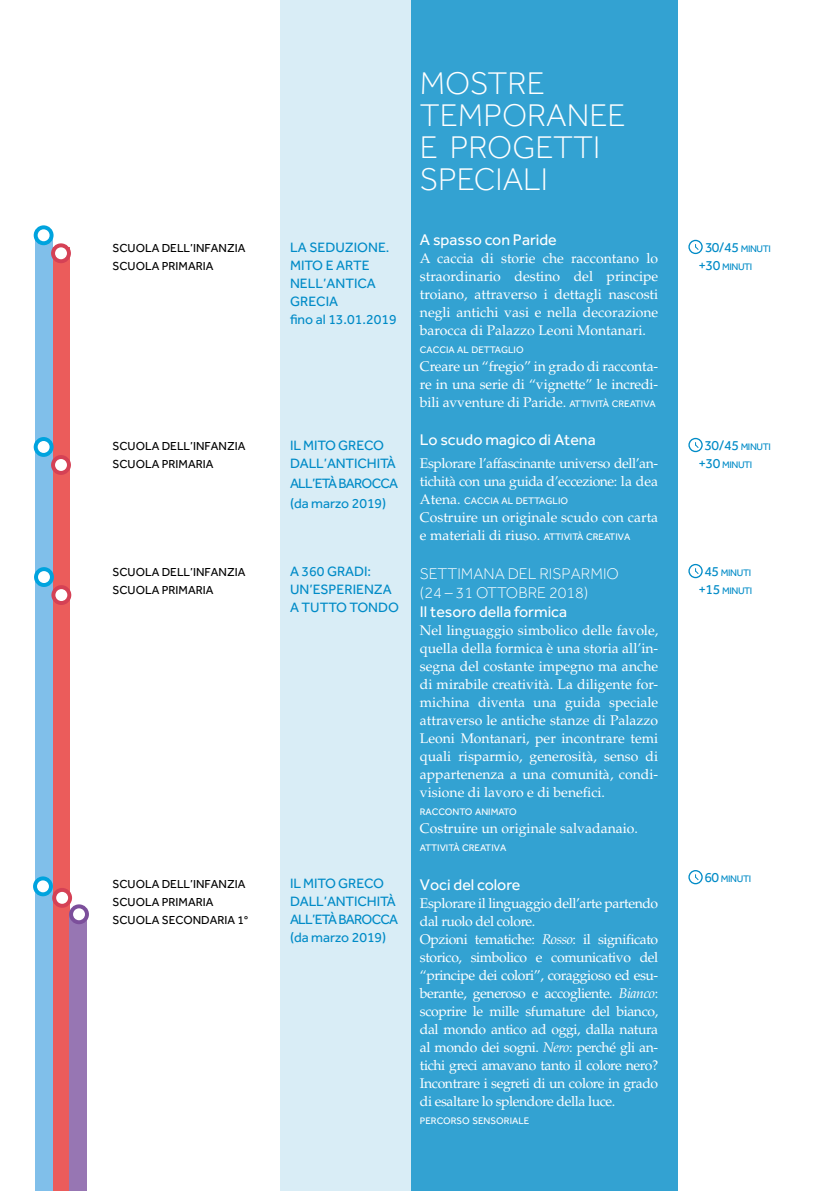
<style>
.page{position:relative;width:840px;height:1191px;background:#fff}
.page>*{position:absolute;margin:0;border:0;box-sizing:border-box;transform-origin:0 0}
.t1{font:300 32.4px/32px "Effra";color:#fff}
.t2{font:300 16px/19.2px "Effra";color:#fff}
.t3{font:16px "Effra";color:#fff}
.t4{font:14px/18px "Palatino LT Std";letter-spacing:-.03em;color:#fff;text-align:justify}
.t5{font:14px/18px "Effra";letter-spacing:-.01em;color:#008bc7}
.t6{font:14px/18px "Palatino LT Std";color:#fff}
.t7{font:14px/20px "Effra";letter-spacing:-.05em;color:#008bc7}
.t8{font:12px/18px "Effra";color:#000}
.t9{font:9.8px "Effra";color:#fff}
.t10{font:9.8px/18px "Effra";letter-spacing:-.045em;color:#008bc7}
.s1{font-family:"Effra";font-size:9.8px}
.s2{font-family:"Palatino LT Std";font-size:14px}
.s3{font-weight:400}
.s4{font-style:italic}
.s5{font-size:14px}
</style>
<div class="page">
<div style="left:281px;top:0;width:130px;height:1191px;background:#d9edf6"></div>
<div style="left:411px;top:0;width:265px;height:1191px;background:#33a2d2"></div>
<div style="left:688px;top:240px;width:14px;height:14px;border:1px solid #008bc7;border-radius:50%"></div>
<svg style="left:695px;top:244px;width:3px;height:6px"></svg>
<div style="left:688px;top:438px;width:14px;height:14px;border:1px solid #008bc7;border-radius:50%"></div>
<div style="left:688px;top:564px;width:14px;height:14px;border:1px solid #008bc7;border-radius:50%"></div>
<div style="left:688px;top:870px;width:14px;height:14px;border:1px solid #008bc7;border-radius:50%"></div>
<svg style="left:695px;top:874px;width:3px;height:6px"></svg>
<div style="left:53px;top:247px;width:17px;height:944px;background:#eb5c5b"></div>
<div style="left:70px;top:913px;width:17px;height:278px;background:#9776b3"></div>
<div style="left:35px;top:235px;width:17px;height:956px;background:#80bfea"></div>
<svg style="left:34px;top:225px;width:20px;height:20px"></svg>
<div style="left:38px;top:229px;width:12px;height:12px;background:#fff;border-radius:50%"></div>
<div style="left:51px;top:455px;width:20px;height:20px;background:#d54155;border-radius:50%"></div>
<div style="left:55px;top:459px;width:12px;height:12px;background:#fff;border-radius:50%"></div>
<svg style="left:34px;top:437px;width:20px;height:20px"></svg>
<div style="left:38px;top:441px;width:12px;height:12px;background:#fff;border-radius:50%"></div>
<div style="left:52px;top:888px;width:20px;height:19px;background:#d54155;border-radius:50%"></div>
<div style="left:56px;top:892px;width:12px;height:11px;background:#fff;border-radius:50%"></div>
<svg style="left:69px;top:904px;width:20px;height:20px"></svg>
<div style="left:73px;top:908px;width:12px;height:12px;background:#fff;border-radius:50%"></div>
<svg style="left:33px;top:876px;width:20px;height:20px"></svg>
<div style="left:37px;top:880px;width:12px;height:12px;background:#fff;border-radius:50%"></div>
<div style="left:34px;top:567px;width:20px;height:20px;background:#00a3de;border-radius:50%"></div>
<div style="left:38px;top:571px;width:12px;height:12px;background:#fff;border-radius:50%"></div>
<div style="left:51px;top:585px;width:20px;height:20px;background:#d54155;border-radius:50%"></div>
<div style="left:55px;top:589px;width:12px;height:12px;background:#fff;border-radius:50%"></div>
<svg style="left:51px;top:243px;width:20px;height:20px"></svg>
<div style="left:55px;top:247px;width:12px;height:12px;background:#fff;border-radius:50%"></div>
<p class="t1" style="left:419px;top:67px;width:207px">MOSTRE<br>TEMPORANEE<br>E PROGETTI<br>SPECIALI</p>
<p class="t8" style="left:112px;top:239px;width:134px">SCUOLA DELL’INFANZIA<br>SCUOLA PRIMARIA</p>
<p class="t8" style="left:112px;top:437px;width:134px">SCUOLA DELL’INFANZIA<br>SCUOLA PRIMARIA</p>
<p class="t8" style="left:112px;top:563px;width:134px">SCUOLA DELL’INFANZIA<br>SCUOLA PRIMARIA</p>
<p class="t8" style="left:112px;top:875px;width:137px">SCUOLA DELL’INFANZIA<br>SCUOLA PRIMARIA<br>SCUOLA SECONDARIA 1°</p>
<p class="t5" style="left:290px;top:238px;width:108px">LA SEDUZIONE.<br>MITO E ARTE<br>NELL’ANTICA<br>GRECIA<br>fino al 13.01.2019</p>
<p class="t5" style="left:290px;top:436px;width:107px">IL MITO GRECO<br>DALL’ANTICHITÀ</p>
<p class="t7" style="left:290px;top:473px;width:109px">ALL’ETÀ BAROCCA (da marzo 2019)</p>
<p class="t5" style="left:290px;top:562px;width:110px">A 360 GRADI:<br>UN’ESPERIENZA<br>A TUTTO TONDO</p>
<p class="t5" style="left:290px;top:874px;width:109px">IL MITO GRECO<br>DALL’ANTICHITÀ<br>ALL’ETÀ BAROCCA (da marzo 2019)</p>
<p class="t3" style="left:419px;top:230px;width:138px">A spasso con Paride</p>
<p class="t4" style="left:419px;top:249px;width:240px">A caccia di storie che raccontano lo straordinario destino del principe troiano, attraverso i dettagli nascosti negli antichi vasi e nella decorazione barocca di Palazzo Leoni Montanari.</p>
<p class="t9" style="left:419px;top:343px;width:105px">CACCIA AL DETTAGLIO</p>
<p class="t4" style="left:419px;top:357px;width:240px">Creare un “fregio” in grado di racconta&shy;re in una serie di “vignette” le incredi&shy;bili avventure di Paride. <span class="s1">ATTIVITÀ CREATIVA</span></p>
<p class="t3" style="left:419px;top:430px;width:177px">Lo scudo magico di Atena</p>
<p class="t4" style="left:419px;top:454px;width:240px">Esplorare l’affascinante universo dell’an&shy;tichità con una guida d’eccezione: la dea</p>
<p class="t9" style="left:419px;top:495px;width:150px"><span class="s2">Atena.</span> CACCIA AL DETTAGLIO</p>
<p class="t6" style="left:419px;top:508px;width:240px">Costruire un originale scudo con carta e materiali di riuso. <span class="s1">ATTIVITÀ CREATIVA</span></p>
<p class="t2" style="left:419px;top:563px;width:200px">SETTIMANA DEL RISPARMIO (24 – 31 OTTOBRE 2018)<br><span class="s3">Il tesoro della formica</span></p>
<p class="t4" style="left:419px;top:621px;width:240px">Nel linguaggio simbolico delle favole, quella della formica è una storia all’in&shy;segna del costante impegno ma anche di mirabile creatività. La diligente for&shy;michina diventa una guida speciale attraverso le antiche stanze di Palazzo Leoni Montanari, per incontrare temi quali risparmio, generosità, senso di appartenenza a una comunità, condi&shy;visione di lavoro e di benefici.</p>
<p class="t9" style="left:419px;top:806px;width:98px">RACCONTO ANIMATO</p>
<p class="t6" style="left:419px;top:819px;width:219px">Costruire un originale salvadanaio.</p>
<p class="t9" style="left:419px;top:842px;width:88px">ATTIVITÀ CREATIVA</p>
<p class="t3" style="left:419px;top:875px;width:102px">Voci del colore</p>
<p class="t4" style="left:419px;top:894px;width:240px;text-align:left">Esplorare il linguaggio dell’arte partendo dal ruolo del colore.<br>Opzioni tematiche: <span class="s4">Rosso</span>: il significato storico, simbolico e comunicativo del “principe dei colori”, coraggioso ed esu&shy;berante, generoso e accogliente. <span class="s4">Bianco</span>: scoprire le mille sfumature del bianco, dal mondo antico ad oggi, dalla natura al mondo dei sogni. <span class="s4">Nero</span>: perché gli an&shy;tichi greci amavano tanto il colore nero?<br>Incontrare i segreti di un colore in grado di esaltare lo splendore della luce.</p>
<p class="t9" style="left:419px;top:1114px;width:111px">PERCORSO SENSORIALE</p>
<p class="t10" style="left:698px;top:240px;width:74px;text-indent:7px"><span class="s5">30/45</span> MINUTI <span class="s5">+30</span> MINUTI</p>
<p class="t10" style="left:698px;top:438px;width:74px;text-indent:6px"><span class="s5">30/45</span> MINUTI <span class="s5">+30</span> MINUTI</p>
<p class="t10" style="left:698px;top:564px;width:55px;text-align:center"><span class="s5">45</span> MINUTI <span class="s5">+15</span> MINUTI</p>
<p class="t10" style="left:704px;top:870px;width:48px"><span class="s5">60</span> MINUTI</p>
</div>
